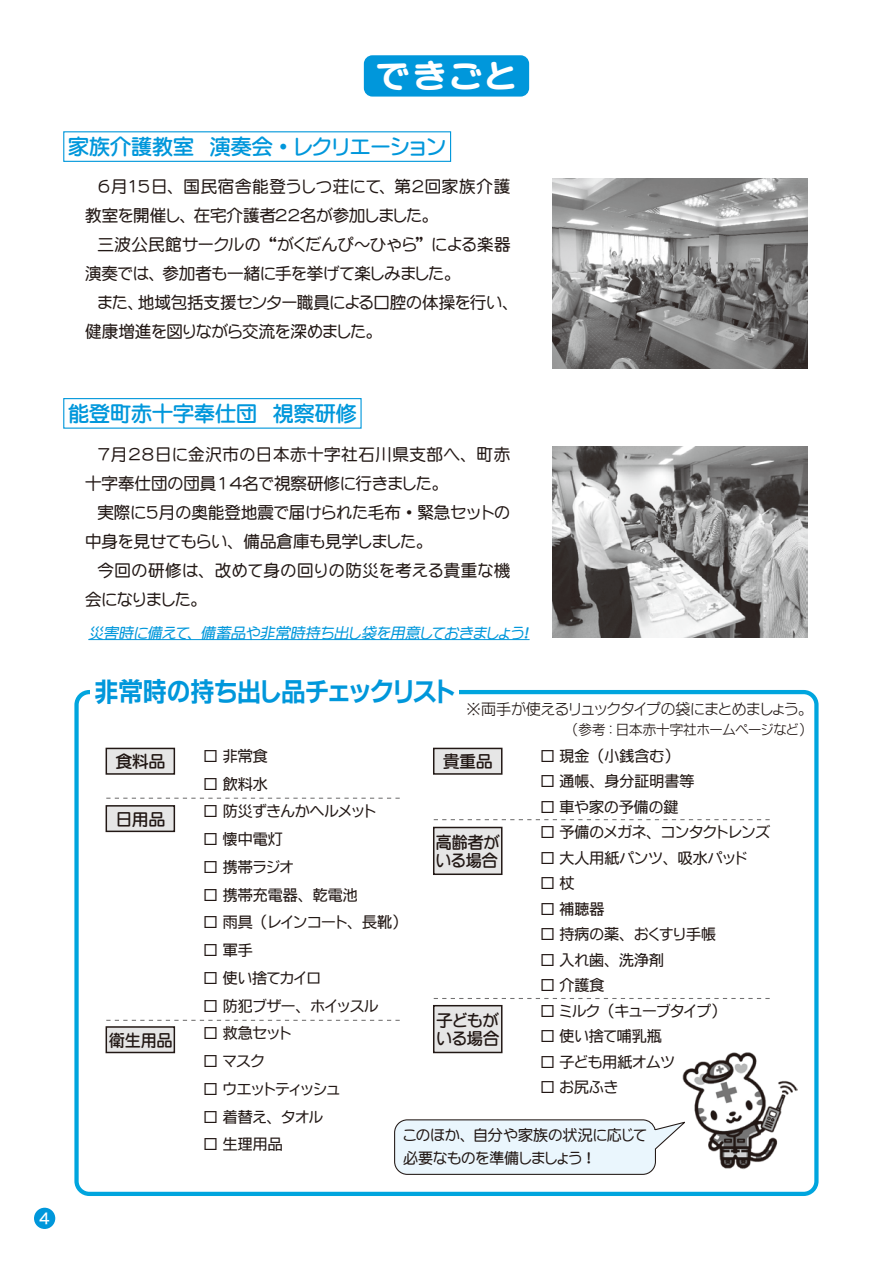
<style>
.page{position:relative;width:893px;height:1263px;background:#fff}
.page>*{position:absolute;margin:0;border:0;box-sizing:border-box;transform-origin:0 0}
.t1{font:32.85px "FGP Maru Gothic Ca U";color:#fff;scale:1.05 1}
.t2{font:26.4px "FGP Kaku Gothic Ca U";letter-spacing:-.01em;color:#0097db;scale:.91 1}
.t3{font:21px "FGP Maru Gothic Ca B";color:#0097db}
.t4{font:16.5px/28.8px "FGP Maru Gothic Ca M";color:#221815}
.t5{font:16.5px/18px "FGP Maru Gothic Ca B";color:#221815}
.t6{font:16.5px "FGP Maru Gothic Ca B";color:#221815;scale:.95 1}
.t7{font:15px "FGP Kaku Gothic Ca M";color:#221815}
.t8{font:italic 15px "FGP Maru Gothic Ca M";color:#0097db}
.t9{font:15px/22.5px "FGP Maru Gothic Ca M";letter-spacing:-.01em;color:#221815}
.t10{font:15px "FGP Kaku Gothic Ca L";color:#221815}
.t11{font:15px "Hiragino Kaku W5 90 msp RKSJ H";color:#fff}
.t12{font:13.5px "FGP Kaku Gothic Ca L";color:#221815}
</style>
<div class="page">
<div style="left:34px;top:1208px;width:21px;height:21px;background:#0097db;border-radius:50%"></div>
<div style="left:364px;top:55px;width:165px;height:42px;background:#0097db;border-radius:9px"></div>
<div style="left:63px;top:131px;width:388px;height:31px;border:1px solid #0097db"></div>
<img style="left:553px;top:179px;width:255px;height:189px">
<div style="left:63px;top:398px;width:299px;height:31px;border:1px solid #0097db"></div>
<hr style="left:88px;top:639px;width:442px;height:1px;background:#0097db">
<img style="left:553px;top:446px;width:255px;height:191px">
<div style="left:433px;top:748px;width:69px;height:27px;background:#e6e6e6;border:2px solid #221815"></div>
<div style="left:433px;top:827px;width:69px;height:48px;background:#e6e6e6;border:2px solid #221815"></div>
<div style="left:433px;top:1005px;width:69px;height:48px;background:#e6e6e6;border:2px solid #221815"></div>
<div style="left:106px;top:748px;width:69px;height:27px;background:#e6e6e6;border:2px solid #221815"></div>
<div style="left:106px;top:805px;width:69px;height:27px;background:#e6e6e6;border:2px solid #221815"></div>
<div style="left:106px;top:1026px;width:69px;height:27px;background:#e6e6e6;border:2px solid #221815"></div>
<img style="left:683px;top:1052px;width:114px;height:118px">
<div style="left:74px;top:690px;width:745px;height:506px;border:4px solid #00a5de;border-radius:13px"></div>
<svg style="left:394px;top:1119px;width:292px;height:56px;background:#e2ecf2"></svg>
<div style="left:90px;top:674px;width:369px;height:34px;background:#fff"></div>
<svg style="left:106px;top:798px;width:294px;height:1px"></svg>
<svg style="left:434px;top:819px;width:336px;height:1px"></svg>
<svg style="left:434px;top:998px;width:336px;height:1px"></svg>
<svg style="left:106px;top:1020px;width:294px;height:1px"></svg>
<p class="t1" style="left:377px;top:59px;width:135px">できごと</p>
<p class="t3" style="left:68px;top:136px;width:380px">家族介護教室　演奏会・レクリエーション</p>
<p class="t4" style="left:85px;top:172px;width:427px">　６月１５日、国民宿舎能登うしつ荘にて、第２回家族介護教室を開催し、在宅介護者２２名が参加しました。<br>　三波公民館サークルの “がくだんぴ～ひゃら” による楽器演奏では、参加者も一緒に手を挙げて楽しみました。<br>　また、地域包括支援センター職員による口腔の体操を行い、健康増進を図りながら交流を深めました。</p>
<p class="t11" style="left:37px;top:1211px;width:16px">４</p>
<p class="t3" style="left:68px;top:403px;width:290px">能登町赤十字奉仕団　視察研修</p>
<p class="t4" style="left:85px;top:440px;width:427px">　７月２８日に金沢市の日本赤十字社石川県支部へ、町赤十字奉仕団の団員１４名で視察研修に行きました。<br>　実際に５月の奥能登地震で届けられた毛布・緊急セットの中身を見せてもらい、備品倉庫も見学しました。<br>　今回の研修は、改めて身の回りの防災を考える貴重な機会になりました。</p>
<p class="t8" style="left:88px;top:625px;width:445px">災害時に備えて、備蓄品や非常時持ち出し袋を用意しておきましょう！</p>
<p class="t2" style="left:95px;top:678px;width:397px">非常時の持ち出し品チェックリスト</p>
<p class="t10" style="left:466px;top:702px;width:341px">※両手が使えるリュックタイプの袋にまとめましょう。</p>
<p class="t12" style="left:562px;top:723px;width:245px">　（参考：日本赤十字社ホームページなど）</p>
<p class="t7" style="left:540px;top:748px;width:133px">□ 現金（小銭含む）</p>
<p class="t7" style="left:540px;top:774px;width:156px">□ 通帳、身分証明書等</p>
<p class="t7" style="left:540px;top:799px;width:140px">□ 車や家の予備の鍵</p>
<p class="t7" style="left:540px;top:825px;width:232px">□ 予備のメガネ、コンタクトレンズ</p>
<p class="t7" style="left:540px;top:850px;width:209px">□ 大人用紙パンツ、吸水パッド</p>
<p class="t7" style="left:540px;top:876px;width:36px">□ 杖</p>
<p class="t7" style="left:540px;top:901px;width:66px">□ 補聴器</p>
<p class="t7" style="left:540px;top:927px;width:178px">□ 持病の薬、おくすり手帳</p>
<p class="t7" style="left:540px;top:952px;width:126px">□ 入れ歯、洗浄剤</p>
<p class="t7" style="left:540px;top:978px;width:66px">□ 介護食</p>
<p class="t7" style="left:540px;top:1003px;width:180px">□ ミルク（キューブタイプ）</p>
<p class="t7" style="left:540px;top:1029px;width:123px">□ 使い捨て哺乳瓶</p>
<p class="t7" style="left:540px;top:1054px;width:136px">□ 子ども用紙オムツ</p>
<p class="t7" style="left:540px;top:1080px;width:79px">□ お尻ふき</p>
<p class="t7" style="left:203px;top:748px;width:66px">□ 非常食</p>
<p class="t7" style="left:203px;top:776px;width:66px">□ 飲料水</p>
<p class="t7" style="left:203px;top:804px;width:174px">□ 防災ずきんかヘルメット</p>
<p class="t7" style="left:203px;top:832px;width:81px">□ 懐中電灯</p>
<p class="t7" style="left:203px;top:859px;width:92px">□ 携帯ラジオ</p>
<p class="t7" style="left:203px;top:887px;width:156px">□ 携帯充電器、乾電池</p>
<p class="t7" style="left:203px;top:915px;width:198px">□ 雨具（レインコート、長靴）</p>
<p class="t7" style="left:203px;top:943px;width:51px">□ 軍手</p>
<p class="t7" style="left:203px;top:970px;width:120px">□ 使い捨てカイロ</p>
<p class="t7" style="left:203px;top:998px;width:177px">□ 防犯ブザー、ホイッスル</p>
<p class="t7" style="left:203px;top:1026px;width:89px">□ 救急セット</p>
<p class="t7" style="left:203px;top:1054px;width:63px">□ マスク</p>
<p class="t7" style="left:203px;top:1081px;width:138px">□ ウエットティッシュ</p>
<p class="t7" style="left:203px;top:1109px;width:121px">□ 着替え、タオル</p>
<p class="t7" style="left:203px;top:1137px;width:81px">□ 生理用品</p>
<p class="t5" style="left:116px;top:753px;width:51px">食料品</p>
<p class="t5" style="left:443px;top:753px;width:51px">貴重品</p>
<p class="t5" style="left:116px;top:810px;width:51px">日用品</p>
<p class="t5" style="left:436px;top:833px;width:66px">高齢者がいる場合</p>
<p class="t5" style="left:437px;top:1011px;width:64px">子どもがいる場合</p>
<p class="t6" style="left:109px;top:1032px;width:68px">衛生用品</p>
<p class="t9" style="left:403px;top:1124px;width:245px">このほか、自分や家族の状況に応じて必要なものを準備しましょう！</p>
</div>
